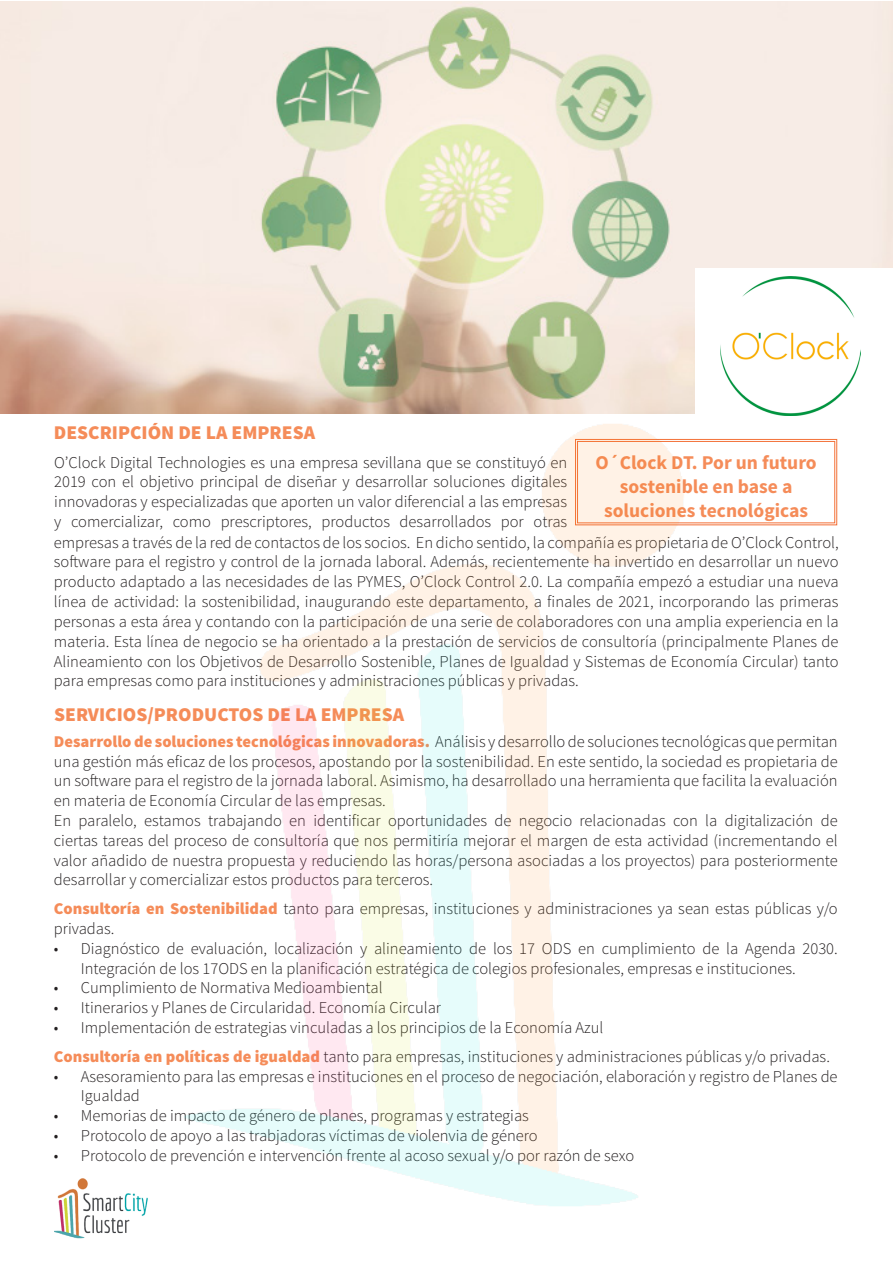
<style>
.page{position:relative;width:893px;height:1263px;background:#fff}
.page>*{position:absolute;margin:0;border:0;box-sizing:border-box;transform-origin:0 0}
.t1{font:700 19.5px "Source Sans Pro";color:#f58c59}
.t2{font:900 19.5px "Source Sans Pro";color:#f58c59}
.t3{font:300 16.5px/19.8px "Source Sans Pro";color:#231f20;text-align:justify}
.s1{font-weight:900;color:#f58c59}
</style>
<div class="page">
<img style="left:0;top:1px;width:893px;height:413px">
<div style="left:696px;top:268px;width:197px;height:151px;background:#fff"></div>
<img style="left:721px;top:276px;width:140px;height:139px">
<svg style="left:692px;top:438px;width:146px;height:88px"></svg>
<div style="left:577px;top:441px;width:258px;height:82px;border:1px solid #f37138"></div>
<img style="left:54px;top:1178px;width:94px;height:61px">
<img style="left:184px;top:424px;width:508px;height:782px">
<p class="t2" style="left:54px;top:419px;width:263px">DESCRIPCIÓN DE LA EMPRESA</p>
<p class="t1" style="left:596px;top:450px;width:223px">O´Clock DT. Por un futuro</p>
<p class="t1" style="left:620px;top:474px;width:174px">sostenible en base a</p>
<p class="t1" style="left:604px;top:498px;width:205px">soluciones tecnológicas</p>
<p class="t3" style="left:54px;top:532px;width:786px">empresas a través de la red de contactos de los socios. En dicho sentido, la compañía es propietaria de O’Clock Control, software para el registro y control de la jornada laboral. Además, recientemente ha invertido en desarrollar un nuevo producto adaptado a las necesidades de las PYMES, O’Clock Control 2.0. La compañía empezó a estudiar una nueva línea de actividad: la sostenibilidad, inaugurando este departamento, a finales de 2021, incorporando las primeras personas a esta área y contando con la participación de una serie de colaboradores con una amplia experiencia en la materia. Esta línea de negocio se ha orientado a la prestación de servicios de consultoría (principalmente Planes de Alineamiento con los Objetivos de Desarrollo Sostenible, Planes de Igualdad y Sistemas de Economía Circular) tanto para empresas como para instituciones y administraciones públicas y privadas.</p>
<p class="t3" style="left:54px;top:452px;width:514px">O’Clock Digital Technologies es una empresa sevillana que se constituyó en 2019 con el objetivo principal de diseñar y desarrollar soluciones digitales innovadoras y especializadas que aporten un valor diferencial a las empresas y comercializar, como prescriptores, productos desarrollados por otras</p>
<p class="t2" style="left:54px;top:701px;width:351px">SERVICIOS/PRODUCTOS DE LA EMPRESA</p>
<p class="t3" style="left:54px;top:731px;width:785px"><span class="s1">Desarrollo de soluciones tecnológicas innovadoras.</span> Análisis y desarrollo de soluciones tecnológicas que permitan una gestión más eficaz de los procesos, apostando por la sostenibilidad. En este sentido, la sociedad es propietaria de un software para el registro de la jornada laboral. Asimismo, ha desarrollado una herramienta que facilita la evaluación en materia de Economía Circular de las empresas.</p>
<p class="t3" style="left:54px;top:811px;width:785px">En paralelo, estamos trabajando en identificar oportunidades de negocio relacionadas con la digitalización de ciertas tareas del proceso de consultoría que nos permitiría mejorar el margen de esta actividad (incrementando el valor añadido de nuestra propuesta y reduciendo las horas/persona asociadas a los proyectos) para posteriormente desarrollar y comercializar estos productos para terceros.</p>
<p class="t3" style="left:54px;top:899px;width:785px"><span class="s1">Consultoría en Sostenibilidad</span> tanto para empresas, instituciones y administraciones ya sean estas públicas y/o privadas.</p>
<p class="t3" style="left:81px;top:938px;width:758px;text-indent:-27px">• Diagnóstico de evaluación, localización y alineamiento de los 17 ODS en cumplimiento de la Agenda 2030.<br>Integración de los 17ODS en la planificación estratégica de colegios profesionales, empresas e instituciones.</p>
<p class="t3" style="left:54px;top:978px;width:330px">• Cumplimiento de Normativa Medioambiental</p>
<p class="t3" style="left:54px;top:998px;width:389px">• Itinerarios y Planes de Circularidad. Economía Circular</p>
<p class="t3" style="left:54px;top:1018px;width:551px">• Implementación de estrategias vinculadas a los principios de la Economía Azul</p>
<p class="t3" style="left:54px;top:1046px;width:777px"><span class="s1">Consultoría en políticas de igualdad</span> tanto para empresas, instituciones y administraciones públicas y/o privadas.</p>
<p class="t3" style="left:81px;top:1066px;width:758px;text-indent:-27px">• Asesoramiento para las empresas e instituciones en el proceso de negociación, elaboración y registro de Planes de<br>Igualdad</p>
<p class="t3" style="left:54px;top:1106px;width:477px">• Memorias de impacto de género de planes, programas y estrategias</p>
<p class="t3" style="left:54px;top:1126px;width:485px">• Protocolo de apoyo a las trabjadoras víctimas de violenvia de género</p>
<p class="t3" style="left:54px;top:1145px;width:582px">• Protocolo de prevención e intervención frente al acoso sexual y/o por razón de sexo</p>
</div>
